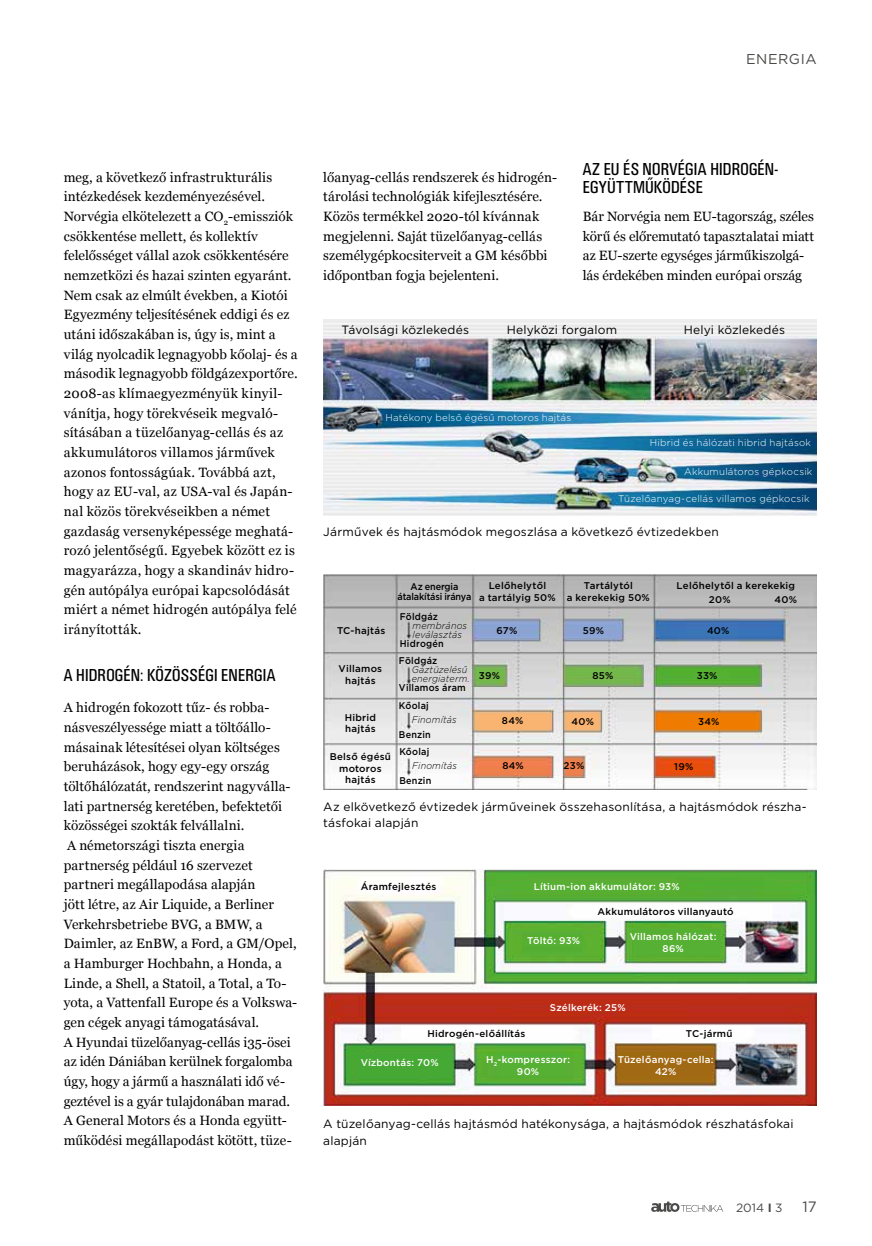
<style>
.page{position:relative;width:872px;height:1246px;background:#fff}
.page>*{position:absolute;margin:0;border:0;box-sizing:border-box;transform-origin:0 0}
.t1{font:18px/18px "U001 Con";letter-spacing:.01em;color:#000}
.t2{font:15px "Gotham";color:#4a4a49}
.t3{font:14.25px "Gotham";letter-spacing:.03em;color:#4a4a49}
.t4{font:13.5px/19.6px "Georgia";letter-spacing:.01em;color:#000}
.t5{font:12px/16.5px "Gotham";letter-spacing:.015em;color:#000}
.t6{font:12px "Gotham";color:#4a4a49}
.t7{font:500 9.75px/11.7px "Gotham";letter-spacing:.025em;color:#000;text-align:center}
.t8{font:300 9.75px "Gotham";letter-spacing:.02em;color:#fff}
.t9{font:500 9.75px/11.7px "Gotham";letter-spacing:.025em;color:#fff;text-align:center}
.t10{font:italic 300 9.75px "Gotham";letter-spacing:.02em;color:#000;scale:.93 1}
.t11{font:500 9.75px "Gotham";letter-spacing:.025em;color:#000;scale:.93 1}
.t12{font:500 9.75px/10.5px "Gotham";letter-spacing:-.015em;color:#000;text-align:center;scale:.93 1}
.s1{font-weight:700}
</style>
<div class="page">
<svg style="left:651px;top:1201px;width:72px;height:11px"></svg>
<img style="left:323px;top:319px;width:493px;height:197px">
<img style="left:323px;top:575px;width:493px;height:214px">
<img style="left:323px;top:870px;width:493px;height:236px">
<p class="t3" style="left:746px;top:50px;width:72px">ENERGIA</p>
<p class="t4" style="left:64px;top:167px;width:235px">meg, a következő infrastrukturális intézkedések kezdeményezésével.<br>Norvégia elkötelezett a CO<sub>2</sub>-emissziók csökkentése mellett, és kollektív felelősséget vállal azok csökkentésére nemzetközi és hazai szinten egyaránt.<br>Nem csak az elmúlt években, a Kiotói Egyezmény teljesítésének eddigi és ez utáni időszakában is, úgy is, mint a világ nyolcadik legnagyobb kőolaj- és a második legnagyobb földgázexportőre.<br>2008-as klímaegyezményük kinyil&shy;vánítja, hogy törekvéseik megvaló&shy;sításában a tüzelőanyag-cellás és az akkumulátoros villamos járművek azonos fontosságúak. Továbbá azt, hogy az EU-val, az USA-val és Japán&shy;nal közös törekvéseikben a német gazdaság versenyképessége meghatá&shy;rozó jelentőségű. Egyebek között ez is magyarázza, hogy a skandináv hidro&shy;gén autópálya európai kapcsolódását miért a német hidrogén autópálya felé irányították.</p>
<p class="t1" style="left:64px;top:667px;width:213px">A HIDROGÉN: KÖZÖSSÉGI ENERGIA</p>
<p class="t4" style="left:64px;top:697px;width:235px">A hidrogén fokozott tűz- és robba&shy;násveszélyessége miatt a töltőállo&shy;másainak létesítései olyan költséges beruházások, hogy egy-egy ország töltőhálózatát, rendszerint nagyválla&shy;lati partnerség keretében, befektetői közösségei szokták felvállalni.<br>A németországi tiszta energia partnerség például 16 szervezet partneri megállapodása alapján<br>jött létre, az Air Liquide, a Berliner Verkehrsbetriebe BVG, a BMW, a Daimler, az EnBW, a Ford, a GM/Opel, a Hamburger Hochbahn, a Honda, a Linde, a Shell, a Statoil, a Total, a To&shy;yota, a Vattenfall Europe és a Volkswa&shy;gen cégek anyagi támogatásával.<br>A Hyundai tüzelőanyag-cellás i35-ösei az idén Dániában kerülnek forgalomba úgy, hogy a jármű a használati idő vé&shy;geztével is a gyár tulajdonában marad.<br>A General Motors és a Honda együtt&shy;működési megállapodást kötött, tüze-</p>
<p class="t4" style="left:323px;top:167px;width:235px">lőanyag-cellás rendszerek és hidrogén&shy;tárolási technológiák kifejlesztésére.<br>Közös termékkel 2020-tól kívánnak megjelenni. Saját tüzelőanyag-cellás személygépkocsiterveit a GM későbbi időpontban fogja bejelenteni.</p>
<p class="t1" style="left:583px;top:160px;width:196px">AZ EU ÉS NORVÉGIA HIDROGÉN-<br>EGYÜTTMŰKÖDÉSE</p>
<p class="t4" style="left:583px;top:206px;width:233px">Bár Norvégia nem EU-tagország, széles körű és előremutató tapasztalatai miatt az EU-szerte egységes járműkiszolgá&shy;lás érdekében minden európai ország</p>
<p class="t5" style="left:341px;top:321px;width:129px">Távolsági közlekedés</p>
<p class="t5" style="left:507px;top:321px;width:112px">Helyközi forgalom</p>
<p class="t5" style="left:684px;top:321px;width:103px">Helyi közlekedés</p>
<p class="t8" style="left:385px;top:411px;width:187px">Hatékony belső égésű motoros hajtás</p>
<p class="t8" style="left:649px;top:437px;width:163px">Hibrid és hálózati hibrid hajtások</p>
<p class="t8" style="left:684px;top:465px;width:130px">Akkumulátoros gépkocsik</p>
<p class="t8" style="left:618px;top:492px;width:193px">Tüzelőanyag-cellás villamos gépkocsik</p>
<p class="t5" style="left:323px;top:523px;width:397px">Járművek és hajtásmódok megoszlása a következő évtizedekben</p>
<p class="t12" style="left:397px;top:581px;width:81px">Az energia átalakítási iránya</p>
<p class="t7" style="left:479px;top:580px;width:78px">Lelőhelytől<br>a tartályig 50%</p>
<p class="t7" style="left:567px;top:580px;width:84px">Tartálytól<br>a kerekekig 50%</p>
<p class="t7" style="left:337px;top:625px;width:50px">TC-hajtás</p>
<p class="t7" style="left:338px;top:663px;width:45px">Villamos hajtás</p>
<p class="t7" style="left:345px;top:711px;width:33px;text-align:left">Hibrid hajtás</p>
<p class="t7" style="left:330px;top:750px;width:63px">Belső égésű motoros hajtás</p>
<p class="t11" style="left:400px;top:610px;width:43px">Földgáz</p>
<p class="t10" style="left:412px;top:619px;width:60px">membrános</p>
<p class="t10" style="left:412px;top:628px;width:55px">leválasztás</p>
<p class="t11" style="left:400px;top:637px;width:49px">Hidrogén</p>
<p class="t11" style="left:399px;top:654px;width:43px">Földgáz</p>
<p class="t10" style="left:412px;top:664px;width:61px">Gáztüzelésű</p>
<p class="t10" style="left:412px;top:673px;width:64px">energiaterm.</p>
<p class="t11" style="left:399px;top:681px;width:73px">Villamos áram</p>
<p class="t11" style="left:399px;top:699px;width:34px">Kőolaj</p>
<p class="t10" style="left:412px;top:714px;width:50px">Finomítás</p>
<p class="t11" style="left:399px;top:728px;width:36px">Benzin</p>
<p class="t11" style="left:399px;top:745px;width:34px">Kőolaj</p>
<p class="t10" style="left:412px;top:760px;width:50px">Finomítás</p>
<p class="t11" style="left:399px;top:774px;width:36px">Benzin</p>
<p class="t7" style="left:496px;top:625px;width:23px">67%</p>
<p class="t7" style="left:479px;top:669px;width:23px">39%</p>
<p class="t7" style="left:502px;top:715px;width:23px">84%</p>
<p class="t7" style="left:502px;top:760px;width:23px">84%</p>
<p class="t7" style="left:583px;top:625px;width:23px">59%</p>
<p class="t7" style="left:592px;top:670px;width:22px">85%</p>
<p class="t7" style="left:571px;top:715px;width:24px">40%</p>
<p class="t7" style="left:563px;top:760px;width:22px">23%</p>
<p class="t7" style="left:676px;top:580px;width:120px">Lelőhelytől a kerekekig</p>
<p class="t7" style="left:709px;top:593px;width:23px">20%</p>
<p class="t7" style="left:774px;top:593px;width:24px">40%</p>
<p class="t7" style="left:707px;top:625px;width:24px">40%</p>
<p class="t7" style="left:696px;top:669px;width:22px">33%</p>
<p class="t7" style="left:698px;top:715px;width:23px">34%</p>
<p class="t7" style="left:674px;top:761px;width:21px">19%</p>
<p class="t5" style="left:323px;top:798px;width:485px">Az elkövetkező évtizedek járműveinek összehasonlítása, a hajtásmódok részha&shy;tásfokai alapján</p>
<p class="t7" style="left:361px;top:880px;width:77px">Áramfejlesztés</p>
<p class="t9" style="left:534px;top:880px;width:147px">Lítium-ion akkumulátor: 93%</p>
<p class="t7" style="left:597px;top:906px;width:137px">Akkumulátoros villanyautó</p>
<p class="t9" style="left:527px;top:935px;width:55px">Töltő: 93%</p>
<p class="t9" style="left:629px;top:931px;width:88px">Villamos hálózat:<br>86%</p>
<p class="t9" style="left:550px;top:1002px;width:77px">Szélkerék: 25%</p>
<p class="t7" style="left:427px;top:1028px;width:100px">Hidrogén-előállítás</p>
<p class="t9" style="left:361px;top:1057px;width:80px">Vízbontás: 70%</p>
<p class="t9" style="left:486px;top:1053px;width:85px">H<sub>2</sub>-kompresszor:<br>90%</p>
<p class="t7" style="left:686px;top:1027px;width:48px">TC-jármű</p>
<p class="t9" style="left:618px;top:1053px;width:97px">Tüzelőanyag-cella:<br>42%</p>
<p class="t5" style="left:323px;top:1115px;width:472px">A tüzelőanyag-cellás hajtásmód hatékonysága, a hajtásmódok részhatásfokai alapján</p>
<p class="t6" style="left:736px;top:1200px;width:48px">2014 <span class="s1">I</span> 3</p>
<p class="t2" style="left:802px;top:1197px;width:16px">17</p>
</div>
